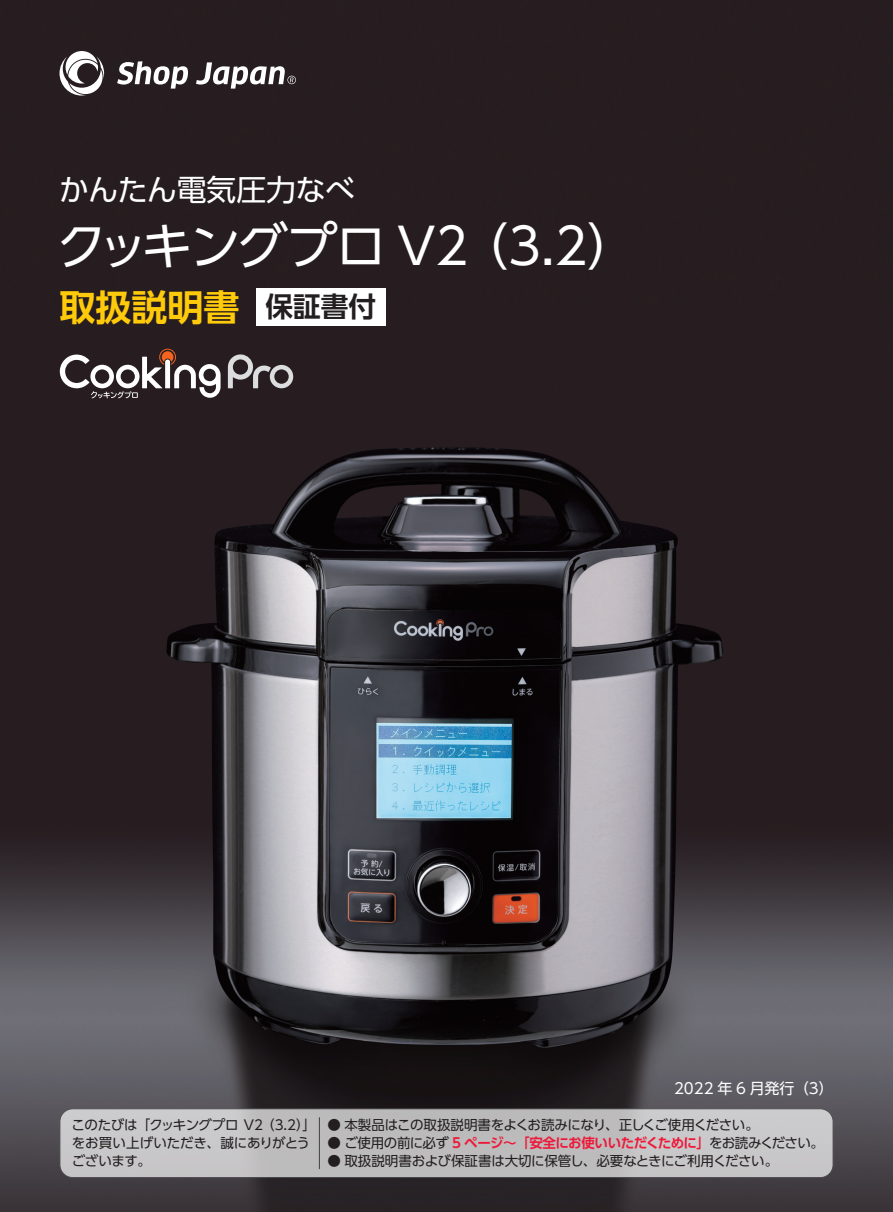
<style>
.page{position:relative;width:893px;height:1212px;background:#fff}
.page>*{position:absolute;margin:0;border:0;box-sizing:border-box;transform-origin:0 0}
.t1{font:49.95px "UD Shin Go Pro";letter-spacing:-.04em;color:#fff}
.t2{font:700 36px "UD Shin Go Pro De";color:#feca0a}
.t3{font:29.7px "UD Shin Go Pro";letter-spacing:-.005em;color:#fff}
.t4{font:15px "UD Shin Go Pro";color:#fff}
.t5{font:13.5px/18px "UD Shin Go Pro";letter-spacing:-.02em;color:#231f20}
.t6{font:700 13.5px "UD Shin Go Pro De";letter-spacing:-.04em;color:#ed1a3a}
.s1{font-size:27.6px;color:#231f20}
.s2{font-family:"UD Shin Go Pro";font-weight:400;color:#231f20}
</style>
<div class="page">
<img style="left:0;top:0;width:893px;height:1212px">
<div style="left:256px;top:288px;width:130px;height:37px;background:#fff"></div>
<svg style="left:60px;top:51px;width:44px;height:45px"></svg>
<svg style="left:117px;top:61px;width:71px;height:28px"></svg>
<svg style="left:196px;top:62px;width:100px;height:27px"></svg>
<svg style="left:59px;top:1108px;width:775px;height:70px;background:#bebcbe"></svg>
<svg style="left:60px;top:349px;width:161px;height:49px"></svg>
<svg style="left:228px;top:354px;width:65px;height:34px;background:#686265"></svg>
<h3 class="t3" style="left:59px;top:165px;width:297px">かんたん電気圧力なべ</h3>
<h1 class="t1" style="left:57px;top:206px;width:582px">クッキングプロ V2 （3.2）</h1>
<h2 class="t2" style="left:60px;top:278px;width:318px">取扱説明書 <span class="s1">保証書付</span></h2>
<p class="t4" style="left:674px;top:1076px;width:161px">2022 年 6 月発行（3）</p>
<p class="t5" style="left:72px;top:1116px;width:246px">このたびは「クッキングプロ V2 （3.2）」をお買い上げいただき、誠にありがとうございます。</p>
<p class="t5" style="left:327px;top:1116px;width:433px">● 本製品はこの取扱説明書をよくお読みになり、正しくご使用ください。</p>
<p class="t6" style="left:327px;top:1132px;width:498px"><span class="s2">● ご使用の前に必ず</span> 5 ページ～「安全にお使いいただくために」<span class="s2">をお読みください。</span></p>
<p class="t5" style="left:327px;top:1152px;width:452px">● 取扱説明書および保証書は大切に保管し、必要なときにご利用ください。</p>
</div>
